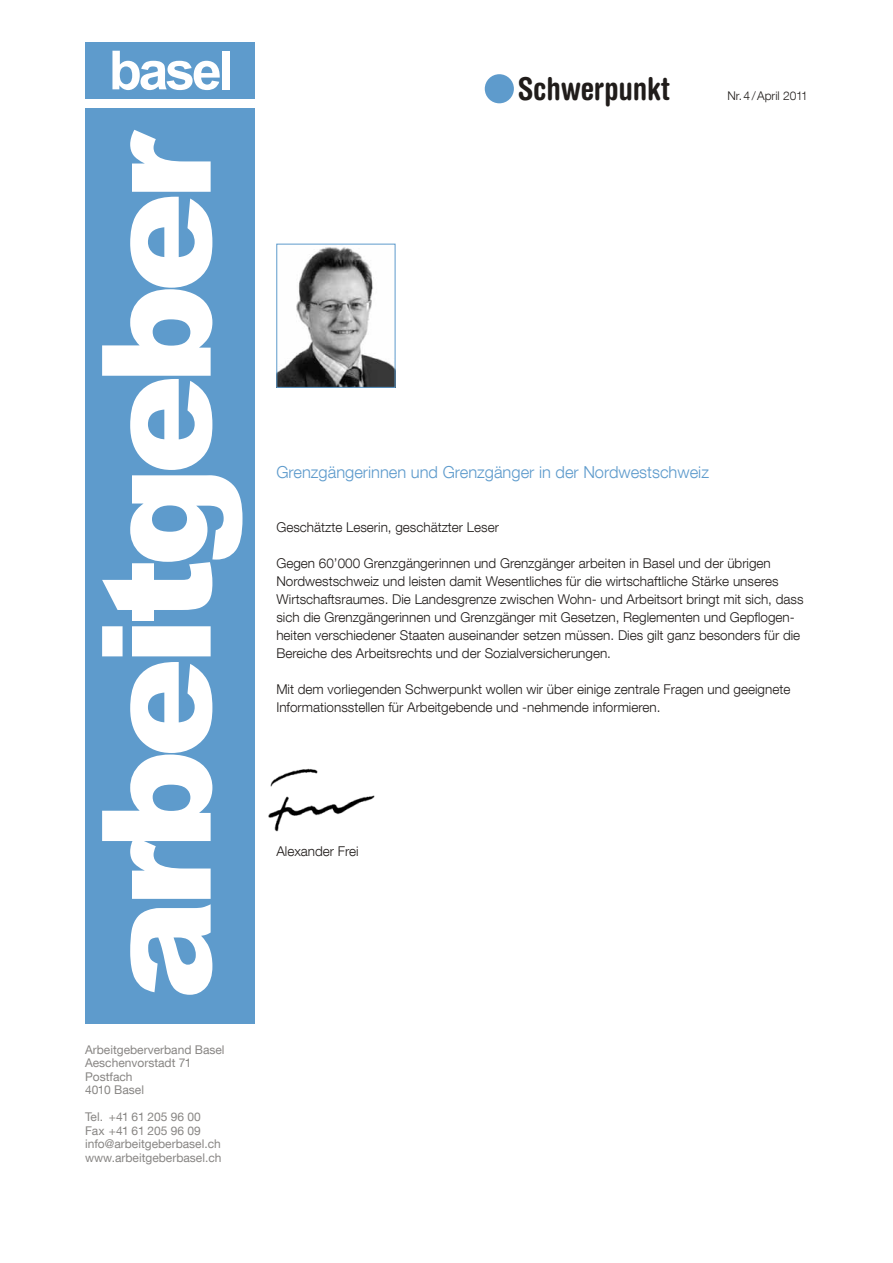
<style>
.page{position:relative;width:893px;height:1263px;background:#fff}
.page>*{position:absolute;margin:0;border:0;box-sizing:border-box;transform-origin:0 0}
.t1{font:700 condensed 31.5px "Helvetica Rounded LT Std";letter-spacing:-.005em;color:#201c1a}
.t2{font:300 16.5px "Helvetica Neue LT Com";color:#5e9bcc}
.t3{font:300 13.5px/18px "Helvetica Neue LT Com";color:#201c1a}
.t4{font:12px/13.5px "Helvetica Neue LT Com";color:#888684}
.t5{font:300 12px "Helvetica Neue LT Com";color:#201c1a}
</style>
<div class="page">
<img style="left:268px;top:768px;width:107px;height:64px">
<img style="left:278px;top:247px;width:115px;height:139px">
<div style="left:276px;top:244px;width:119px;height:144px;border:1px solid #5e9bcc"></div>
<div style="left:85px;top:108px;width:170px;height:916px;background:#5e9bcc"></div>
<div style="left:85px;top:43px;width:170px;height:56px;background:#5e9bcc"></div>
<svg style="left:112px;top:51px;width:108px;height:39px"></svg>
<div style="left:222px;top:51px;width:8px;height:38px;background:#fff"></div>
<svg style="left:102px;top:662px;width:110px;height:333px"></svg>
<svg style="left:102px;top:130px;width:140px;height:526px"></svg>
<div style="left:485px;top:74px;width:29px;height:29px;background:#5e9bcc;border-radius:50%"></div>
<h1 class="t1" style="left:518px;top:69px;width:153px">Schwerpunkt</h1>
<p class="t5" style="left:727px;top:88px;width:82px">Nr.4/April 2011</p>
<p class="t2" style="left:276px;top:462px;width:434px">Grenzgängerinnen und Grenzgänger in der Nordwestschweiz</p>
<p class="t3" style="left:276px;top:518px;width:224px">Geschätzte Leserin, geschätzter Leser</p>
<p class="t3" style="left:276px;top:554px;width:529px">Gegen 60’000 Grenzgängerinnen und Grenzgänger arbeiten in Basel und der übrigen Nordwestschweiz und leisten damit Wesentliches für die wirtschaftliche Stärke unseres Wirtschaftsraumes. Die Landesgrenze zwischen Wohn- und Arbeitsort bringt mit sich, dass sich die Grenzgängerinnen und Grenzgänger mit Gesetzen, Reglementen und Gepflogen&shy;heiten verschiedener Staaten auseinander setzen müssen. Dies gilt ganz besonders für die Bereiche des Arbeitsrechts und der Sozialversicherungen.</p>
<p class="t3" style="left:276px;top:680px;width:515px">Mit dem vorliegenden Schwerpunkt wollen wir über einige zentrale Fragen und geeignete<br>Informationsstellen für Arbeitgebende und -nehmende informieren.</p>
<p class="t3" style="left:276px;top:842px;width:84px">Alexander Frei</p>
<p class="t4" style="left:85px;top:1042px;width:141px">Arbeitgeberverband Basel<br>Aeschenvorstadt 71<br>Postfach<br>4010 Basel</p>
<p class="t4" style="left:85px;top:1110px;width:138px">Tel. +41 61 205 96 00<br>Fax +41 61 205 96 09 info@arbeitgeberbasel.ch www.arbeitgeberbasel.ch</p>
</div>
